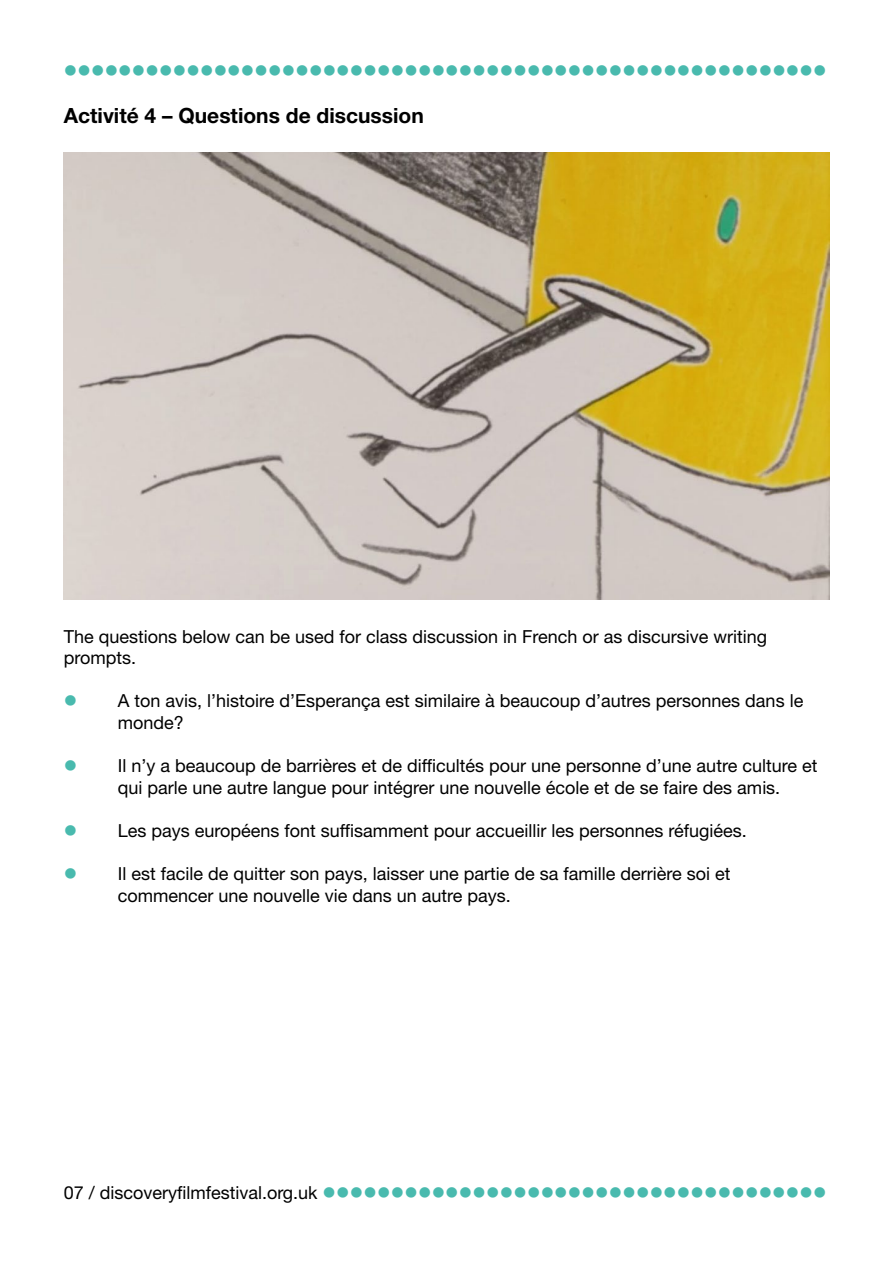
<style>
.page{position:relative;width:893px;height:1263px;background:#fff}
.page>*{position:absolute;margin:0;border:0;box-sizing:border-box;transform-origin:0 0}
.t1{font:700 21px "Helvetica Neue LT Std";color:#000}
.t2{font:18px/21.6px "Helvetica Neue LT Std";color:#000}
.t3{font:18px "Wingdings";color:#49baae}
.s1{color:#49baae}
</style>
<div class="page">
<img style="left:64px;top:153px;width:765px;height:446px">
<p class="t3" style="left:64px;top:60px;width:764px">●●●●●●●●●●●●●●●●●●●●●●●●●●●●●●●●●●●●●●●●●●●●●●●●●●●●●●●●</p>
<p class="t1" style="left:64px;top:103px;width:362px">Activité 4 – Questions de discussion</p>
<p class="t2" style="left:64px;top:625px;width:705px">The questions below can be used for class discussion in French or as discursive writing prompts.</p>
<p class="t2" style="left:118px;top:690px;width:687px;text-indent:-54px"><span class="s1">●</span> A ton avis, l’histoire d’Esperança est similaire à beaucoup d’autres personnes dans le monde?</p>
<p class="t2" style="left:118px;top:755px;width:701px;text-indent:-54px"><span class="s1">●</span> Il n’y a beaucoup de barrières et de difficultés pour une personne d’une autre culture et qui parle une autre langue pour intégrer une nouvelle école et de se faire des amis.</p>
<p class="t2" style="left:64px;top:819px;width:685px"><span class="s1">●</span> Les pays européens font suffisamment pour accueillir les personnes réfugiées.</p>
<p class="t2" style="left:64px;top:863px;width:668px"><span class="s1">●</span> Il est facile de quitter son pays, laisser une partie de sa famille derrière soi et</p>
<p class="t2" style="left:118px;top:884px;width:395px">commencer une nouvelle vie dans un autre pays.</p>
<p class="t2" style="left:64px;top:1182px;width:764px">07 / discoveryfilmfestival.org.uk <span class="s1">●●●●●●●●●●●●●●●●●●●●●●●●●●●●●●●●●●●●●</span></p>
</div>
